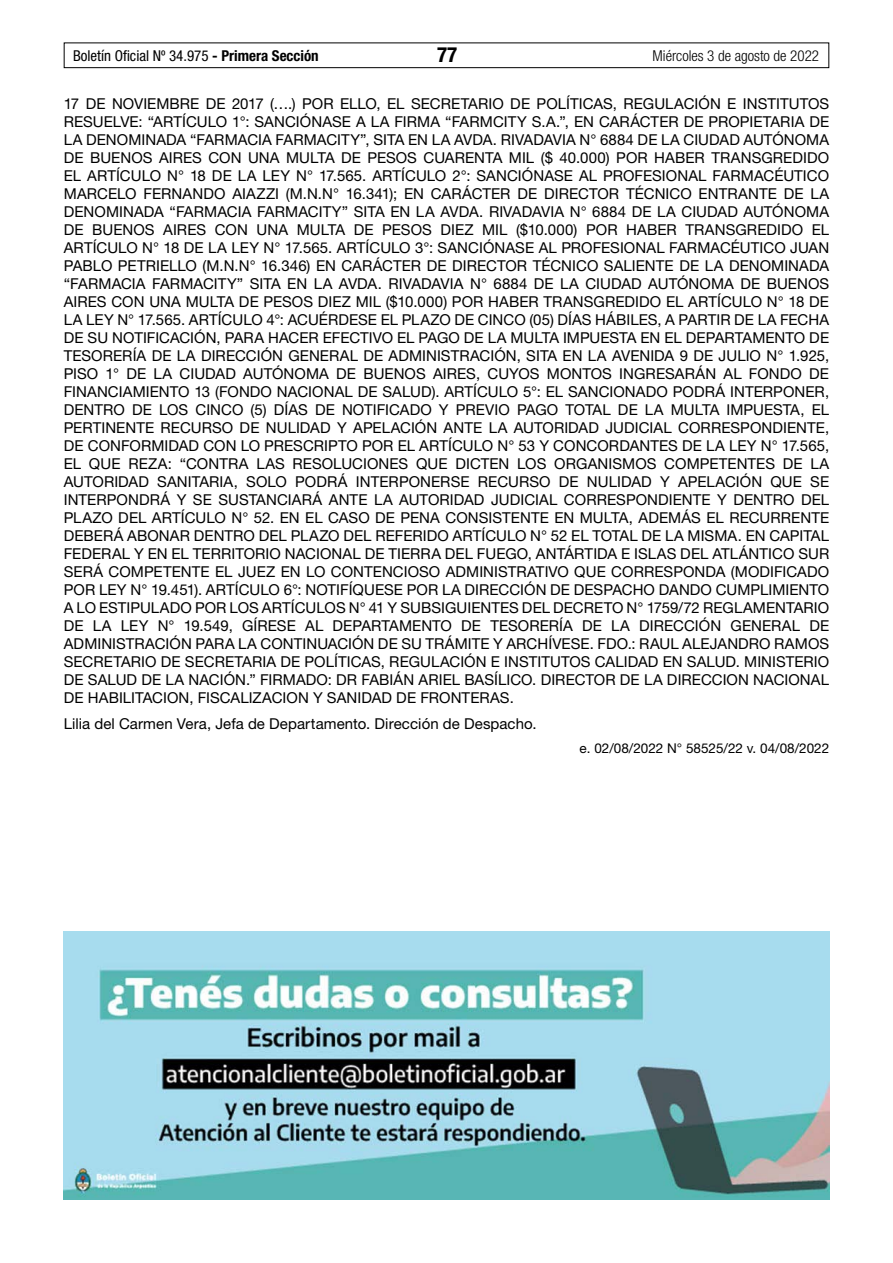
<style>
.page{position:relative;width:893px;height:1263px;background:#fff}
.page>*{position:absolute;margin:0;border:0;box-sizing:border-box;transform-origin:0 0}
.t1{font:700 condensed 21px "Helvetica Neue LT Std";color:#000}
.t2{font:15px/18px "Helvetica Neue LT Std";letter-spacing:.005em;color:#000;text-align:justify}
.t3{font:condensed 15px "Helvetica Neue LT Std";color:#000}
.t4{font:300 condensed 15px "Helvetica Neue LT Std";color:#000}
.t5{font:13.5px "Helvetica Neue LT Std";color:#000}
.s1{font-weight:700}
</style>
<div class="page">
<div style="left:64px;top:43px;width:765px;height:25px;border:1px solid #000"></div>
<img style="left:64px;top:931px;width:765px;height:268px">
<p class="t3" style="left:73px;top:47px;width:247px">Boletín Oficial Nº 34.975 <span class="s1">- Primera Sección</span></p>
<h1 class="t1" style="left:437px;top:42px;width:22px">77</h1>
<p class="t4" style="left:653px;top:47px;width:168px">Miércoles 3 de agosto de 2022</p>
<p class="t2" style="left:64px;top:94px;width:767px">17 DE NOVIEMBRE DE 2017 (….) POR ELLO, EL SECRETARIO DE POLÍTICAS, REGULACIÓN E INSTITUTOS RESUELVE: “ARTÍCULO 1°: SANCIÓNASE A LA FIRMA “FARMCITY S.A.”, EN CARÁCTER DE PROPIETARIA DE LA DENOMINADA “FARMACIA FARMACITY”, SITA EN LA AVDA. RIVADAVIA N° 6884 DE LA CIUDAD AUTÓNOMA DE BUENOS AIRES CON UNA MULTA DE PESOS CUARENTA MIL ($ 40.000) POR HABER TRANSGREDIDO EL ARTÍCULO N° 18 DE LA LEY N° 17.565. ARTÍCULO 2°: SANCIÓNASE AL PROFESIONAL FARMACÉUTICO MARCELO FERNANDO AIAZZI (M.N.N° 16.341); EN CARÁCTER DE DIRECTOR TÉCNICO ENTRANTE DE LA DENOMINADA “FARMACIA FARMACITY” SITA EN LA AVDA. RIVADAVIA N° 6884 DE LA CIUDAD AUTÓNOMA DE BUENOS AIRES CON UNA MULTA DE PESOS DIEZ MIL ($10.000) POR HABER TRANSGREDIDO EL ARTÍCULO N° 18 DE LA LEY N° 17.565. ARTÍCULO 3°: SANCIÓNASE AL PROFESIONAL FARMACÉUTICO JUAN PABLO PETRIELLO (M.N.N° 16.346) EN CARÁCTER DE DIRECTOR TÉCNICO SALIENTE DE LA DENOMINADA “FARMACIA FARMACITY” SITA EN LA AVDA. RIVADAVIA N° 6884 DE LA CIUDAD AUTÓNOMA DE BUENOS AIRES CON UNA MULTA DE PESOS DIEZ MIL ($10.000) POR HABER TRANSGREDIDO EL ARTÍCULO N° 18 DE LA LEY N° 17.565. ARTÍCULO 4°: ACUÉRDESE EL PLAZO DE CINCO (05) DÍAS HÁBILES, A PARTIR DE LA FECHA DE SU NOTIFICACIÓN, PARA HACER EFECTIVO EL PAGO DE LA MULTA IMPUESTA EN EL DEPARTAMENTO DE TESORERÍA DE LA DIRECCIÓN GENERAL DE ADMINISTRACIÓN, SITA EN LA AVENIDA 9 DE JULIO N° 1.925, PISO 1° DE LA CIUDAD AUTÓNOMA DE BUENOS AIRES, CUYOS MONTOS INGRESARÁN AL FONDO DE FINANCIAMIENTO 13 (FONDO NACIONAL DE SALUD). ARTÍCULO 5°: EL SANCIONADO PODRÁ INTERPONER, DENTRO DE LOS CINCO (5) DÍAS DE NOTIFICADO Y PREVIO PAGO TOTAL DE LA MULTA IMPUESTA, EL PERTINENTE RECURSO DE NULIDAD Y APELACIÓN ANTE LA AUTORIDAD JUDICIAL CORRESPONDIENTE, DE CONFORMIDAD CON LO PRESCRIPTO POR EL ARTÍCULO N° 53 Y CONCORDANTES DE LA LEY N° 17.565, EL QUE REZA: “CONTRA LAS RESOLUCIONES QUE DICTEN LOS ORGANISMOS COMPETENTES DE LA AUTORIDAD SANITARIA, SOLO PODRÁ INTERPONERSE RECURSO DE NULIDAD Y APELACIÓN QUE SE INTERPONDRÁ Y SE SUSTANCIARÁ ANTE LA AUTORIDAD JUDICIAL CORRESPONDIENTE Y DENTRO DEL PLAZO DEL ARTÍCULO N° 52. EN EL CASO DE PENA CONSISTENTE EN MULTA, ADEMÁS EL RECURRENTE DEBERÁ ABONAR DENTRO DEL PLAZO DEL REFERIDO ARTÍCULO N° 52 EL TOTAL DE LA MISMA. EN CAPITAL FEDERAL Y EN EL TERRITORIO NACIONAL DE TIERRA DEL FUEGO, ANTÁRTIDA E ISLAS DEL ATLÁNTICO SUR SERÁ COMPETENTE EL JUEZ EN LO CONTENCIOSO ADMINISTRATIVO QUE CORRESPONDA (MODIFICADO POR LEY N° 19.451). ARTÍCULO 6°: NOTIFÍQUESE POR LA DIRECCIÓN DE DESPACHO DANDO CUMPLIMIENTO A LO ESTIPULADO POR LOS ARTÍCULOS N° 41 Y SUBSIGUIENTES DEL DECRETO N° 1759/72 REGLAMENTARIO DE LA LEY N° 19.549, GÍRESE AL DEPARTAMENTO DE TESORERÍA DE LA DIRECCIÓN GENERAL DE ADMINISTRACIÓN PARA LA CONTINUACIÓN DE SU TRÁMITE Y ARCHÍVESE. FDO.: RAUL ALEJANDRO RAMOS SECRETARIO DE SECRETARIA DE POLÍTICAS, REGULACIÓN E INSTITUTOS CALIDAD EN SALUD. MINISTERIO DE SALUD DE LA NACIÓN.” FIRMADO: DR FABIÁN ARIEL BASÍLICO. DIRECTOR DE LA DIRECCION NACIONAL DE HABILITACION, FISCALIZACION Y SANIDAD DE FRONTERAS.</p>
<p class="t2" style="left:64px;top:714px;width:474px">Lilia del Carmen Vera, Jefa de Departamento. Dirección de Despacho.</p>
<p class="t5" style="left:580px;top:740px;width:251px">e. 02/08/2022 N° 58525/22 v. 04/08/2022</p>
</div>
